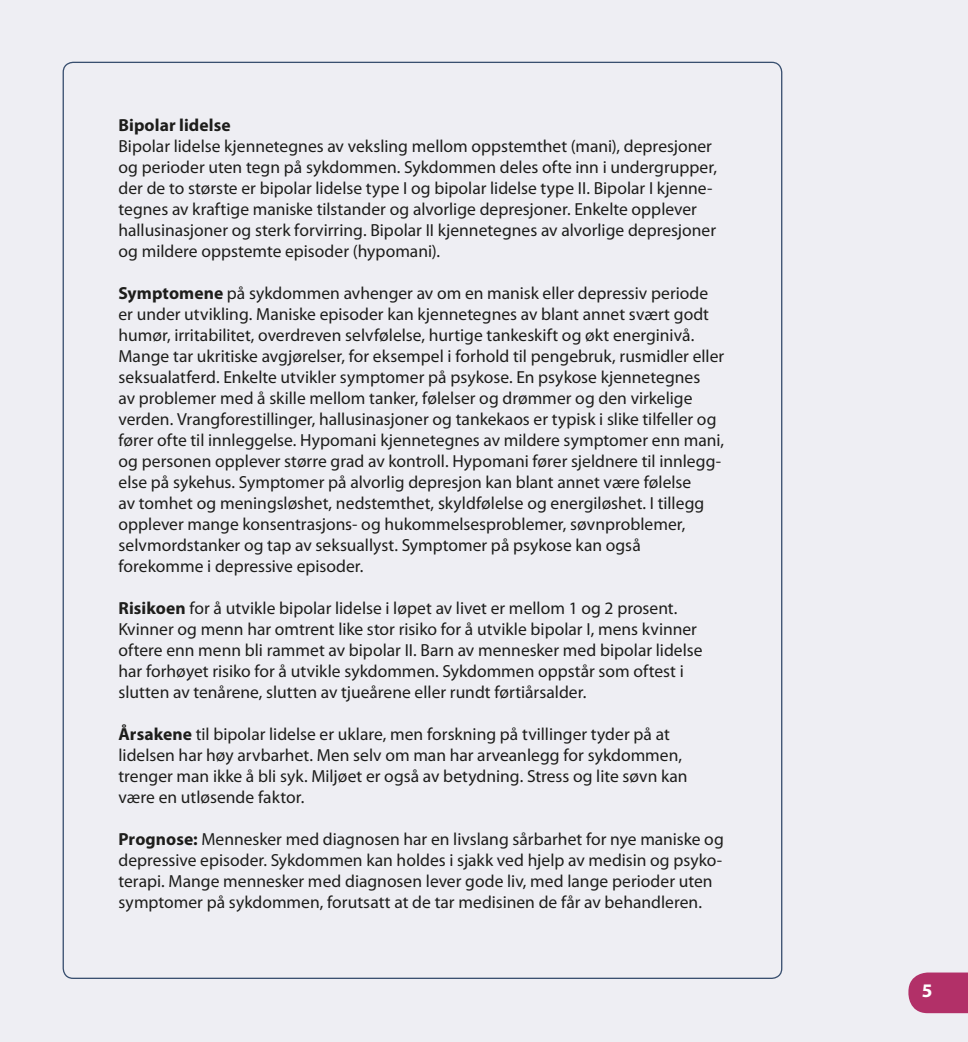
<style>
.page{position:relative;width:968px;height:1042px;background:#fff}
.page>*{position:absolute;margin:0;border:0;box-sizing:border-box;transform-origin:0 0}
.t1{font:700 19.25px "Myriad Pro";color:#fff}
.t2{font:17.5px/21px "Myriad Pro";color:#1d1d1b}
.t3{font:700 17.5px "Myriad Pro";letter-spacing:.005em;color:#1d1d1b}
.s1{font-weight:700}
</style>
<div class="page">
<div style="left:0;top:0;width:967px;height:1042px;background:#eeeef3"></div>
<svg style="left:908px;top:972px;width:59px;height:41px;background:#b63f73"></svg>
<p class="t3" style="left:118px;top:113px;width:114px">Bipolar lidelse</p>
<p class="t2" style="left:118px;top:135px;width:600px">Bipolar lidelse kjennetegnes av veksling mellom oppstemthet (mani), depresjoner og perioder uten tegn på sykdommen. Sykdommen deles ofte inn i undergrupper, der de to største er bipolar lidelse type I og bipolar lidelse type II. Bipolar I kjenne&shy;tegnes av kraftige maniske tilstander og alvorlige depresjoner. Enkelte opplever hallusinasjoner og sterk forvirring. Bipolar II kjennetegnes av alvorlige depresjoner og mildere oppstemte episoder (hypomani).</p>
<p class="t2" style="left:118px;top:282px;width:607px"><span class="s1">Symptomene</span> på sykdommen avhenger av om en manisk eller depressiv periode er under utvikling. Maniske episoder kan kjennetegnes av blant annet svært godt humør, irritabilitet, overdreven selvfølelse, hurtige tankeskift og økt energinivå.<br>Mange tar ukritiske avgjørelser, for eksempel i forhold til pengebruk, rusmidler eller seksualatferd. Enkelte utvikler symptomer på psykose. En psykose kjennetegnes<br>av problemer med å skille mellom tanker, følelser og drømmer og den virkelige verden. Vrangforestillinger, hallusinasjoner og tankekaos er typisk i slike tilfeller og fører ofte til innleggelse. Hypomani kjennetegnes av mildere symptomer enn mani, og personen opplever større grad av kontroll. Hypomani fører sjeldnere til innlegg&shy;else på sykehus. Symptomer på alvorlig depresjon kan blant annet være følelse<br>av tomhet og meningsløshet, nedstemthet, skyldfølelse og energiløshet. I tillegg opplever mange konsentrasjons- og hukommelsesproblemer, søvnproblemer, selvmordstanker og tap av seksuallyst. Symptomer på psykose kan også forekomme i depressive episoder.</p>
<p class="t2" style="left:118px;top:597px;width:585px"><span class="s1">Risikoen</span> for å utvikle bipolar lidelse i løpet av livet er mellom 1 og 2 prosent.<br>Kvinner og menn har omtrent like stor risiko for å utvikle bipolar I, mens kvinner oftere enn menn bli rammet av bipolar II. Barn av mennesker med bipolar lidelse har forhøyet risiko for å utvikle sykdommen. Sykdommen oppstår som oftest i slutten av tenårene, slutten av tjueårene eller rundt førtiårsalder.</p>
<p class="t2" style="left:118px;top:723px;width:570px"><span class="s1">Årsakene</span> til bipolar lidelse er uklare, men forskning på tvillinger tyder på at lidelsen har høy arvbarhet. Men selv om man har arveanlegg for sykdommen, trenger man ikke å bli syk. Miljøet er også av betydning. Stress og lite søvn kan være en utløsende faktor.</p>
<p class="t2" style="left:118px;top:828px;width:606px"><span class="s1">Prognose:</span> Mennesker med diagnosen har en livslang sårbarhet for nye maniske og depressive episoder. Sykdommen kan holdes i sjakk ved hjelp av medisin og psyko&shy;terapi. Mange mennesker med diagnosen lever gode liv, med lange perioder uten symptomer på sykdommen, forutsatt at de tar medisinen de får av behandleren.</p>
<p class="t1" style="left:921px;top:978px;width:12px">5</p>
</div>
